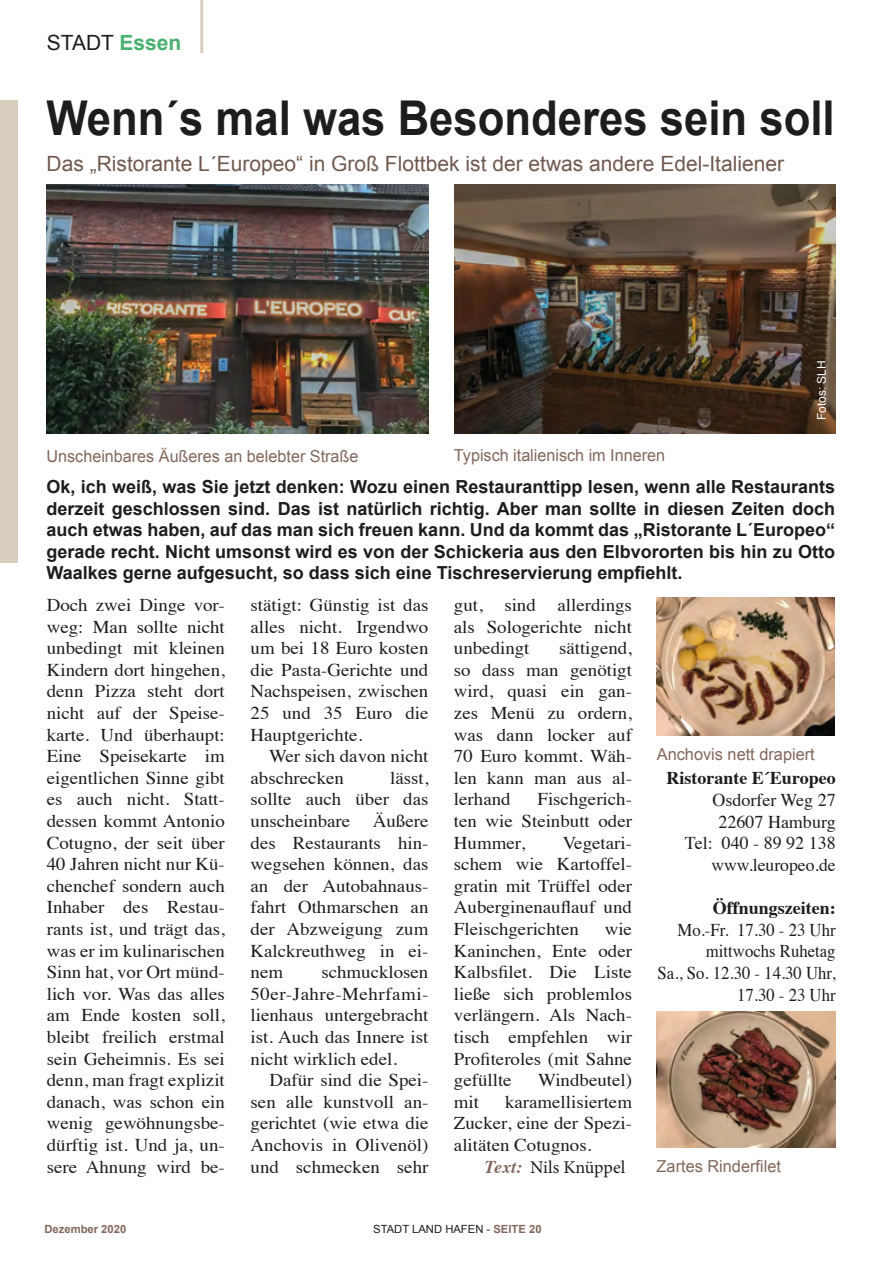
<style>
.page{position:relative;width:893px;height:1263px;background:#fff}
.page>*{position:absolute;margin:0;border:0;box-sizing:border-box;transform-origin:0 0}
.t1{font:700 48px "Arial";color:#1d1d1b;scale:.91 1}
.t2{font:21px "Arial";color:#70594f}
.t3{font:21px "Arial";color:#1d1d1b}
.t4{font:18px/21.6px "Times";color:#1d1d1b;text-align:justify;scale:1.05 1}
.t5{font:700 18px/21.6px "Arial";color:#1d1d1b;text-align:justify}
.t6{font:18px/21.6px "Times";color:#1d1d1b;text-align:right;scale:.93 1}
.t7{font:18px/21.6px "Times";color:#1d1d1b;text-align:right}
.t8{font:700 18px "Times";color:#1d1d1b}
.t9{font:18px "Minion Pro";letter-spacing:-.005em;color:#1d1d1b}
.t10{font:16.5px "Arial";color:#82675c}
.t11{font:12px "Arial";color:#fff}
.t12{font:11.25px "Arial";color:#1d1d1b}
.t13{font:700 11.25px "Arial";color:#82675c}
.s1{font-weight:700;color:#49b170}
.s2{font-family:"Times";font-weight:700;font-style:italic;color:#82675c}
.s3{font-weight:700;color:#82675c}
</style>
<div class="page">
<hr style="left:200px;top:0;width:3px;height:53px;background:#d9cebd">
<img style="left:47px;top:184px;width:381px;height:249px">
<img style="left:454px;top:184px;width:382px;height:249px">
<img style="left:657px;top:597px;width:178px;height:139px">
<img style="left:657px;top:1012px;width:178px;height:135px">
<div style="left:0;top:100px;width:17px;height:463px;background:#d9cebd"></div>
<p class="t3" style="left:47px;top:29px;width:136px">STADT <span class="s1">Essen</span></p>
<h1 class="t1" style="left:47px;top:86px;width:868px">Wenn´s mal was Besonderes sein soll</h1>
<p class="t2" style="left:47px;top:150px;width:739px">Das „Ristorante L´Europeo“ in Groß Flottbek ist der etwas andere Edel-Italiener</p>
<p class="t10" style="left:47px;top:445px;width:313px">Unscheinbares Äußeres an belebter Straße</p>
<p class="t10" style="left:454px;top:444px;width:213px">Typisch italienisch im Inneren</p>
<p class="t11" style="left:814px;top:420px;width:62px;rotate:-90deg">Fotos: SLH</p>
<p class="t5" style="left:46px;top:476px;width:790px">Ok, ich weiß, was Sie jetzt denken: Wozu einen Restauranttipp lesen, wenn alle Restaurants derzeit geschlossen sind. Das ist natürlich richtig. Aber man sollte in diesen Zeiten doch auch etwas haben, auf das man sich freuen kann. Und da kommt das „Ristorante L´Europeo“ gerade recht. Nicht umsonst wird es von der Schickeria aus den Elbvororten bis hin zu Otto Waalkes gerne aufgesucht, so dass sich eine Tischreservierung empfiehlt.</p>
<p class="t4" style="left:47px;top:593px;width:171px">Doch zwei Dinge vor&shy;weg: Man sollte nicht unbedingt mit kleinen Kindern dort hingehen, denn Pizza steht dort nicht auf der Speise&shy;karte. Und überhaupt:<br>Eine Speisekarte im eigentlichen Sinne gibt es auch nicht. Statt&shy;dessen kommt Antonio Cotugno, der seit über 40 Jahren nicht nur Kü&shy;chenchef sondern auch Inhaber des Restau&shy;rants ist, und trägt das, was er im kulinarischen Sinn hat, vor Ort münd&shy;lich vor. Was das alles am Ende kosten soll, bleibt freilich erstmal sein Geheimnis. Es sei denn, man fragt explizit danach, was schon ein wenig gewöhnungsbe&shy;dürftig ist. Und ja, un&shy;sere Ahnung wird be-</p>
<p class="t4" style="left:251px;top:593px;width:171px">stätigt: Günstig ist das alles nicht. Irgendwo um bei 18 Euro kosten die Pasta-Gerichte und Nachspeisen, zwischen 25 und 35 Euro die Hauptgerichte.</p>
<p class="t4" style="left:251px;top:744px;width:171px;text-indent:19px">Wer sich davon nicht abschrecken</p>
<p class="t4" style="left:251px;top:765px;width:171px;text-indent:140px">lässt, sollte auch über das unscheinbare Äußere des Restaurants hin&shy;wegsehen können, das an der Autobahnaus&shy;fahrt Othmarschen an der Abzweigung zum Kalckreuthweg in ei&shy;nem</p>
<p class="t4" style="left:251px;top:960px;width:171px;text-indent:71px">schmucklosen 50er-Jahre-Mehrfami&shy;lienhaus untergebracht ist. Auch das Innere ist nicht wirklich edel.</p>
<p class="t4" style="left:251px;top:1068px;width:171px;text-indent:19px">Dafür sind die Spei&shy;sen alle kunstvoll an&shy;gerichtet (wie etwa die Anchovis in Olivenöl) und schmecken sehr</p>
<p class="t4" style="left:454px;top:593px;width:171px">gut, sind allerdings als Sologerichte nicht unbedingt</p>
<p class="t4" style="left:454px;top:636px;width:171px;text-indent:105px">sättigend, so dass man genötigt wird, quasi ein gan&shy;zes Menü zu ordern, was dann locker auf 70 Euro kommt. Wäh&shy;len kann man aus al&shy;lerhand</p>
<p class="t4" style="left:454px;top:787px;width:171px;text-indent:84px">Fischgerich&shy;ten wie Steinbutt oder Hummer,</p>
<p class="t4" style="left:454px;top:830px;width:171px;text-indent:109px">Vegetari&shy;schem wie Kartoffel&shy;gratin mit Trüffel oder Auberginenauflauf und Fleischgerichten</p>
<p class="t4" style="left:454px;top:917px;width:171px;text-indent:151px">wie Kaninchen, Ente oder Kalbsfilet. Die Liste ließe sich problemlos verlängern. Als Nach&shy;tisch empfehlen wir Profiteroles (mit Sahne gefüllte</p>
<p class="t4" style="left:538px;top:1068px;width:91px">Windbeutel)</p>
<p class="t4" style="left:454px;top:1089px;width:171px;text-indent:51px">karamellisiertem Zucker, eine der Spezi&shy;alitäten Cotugnos.</p>
<p class="t9" style="left:485px;top:1155px;width:142px"><span class="s2">Text:</span> Nils Knüppel</p>
<p class="t4" style="left:454px;top:1089px;width:26px">mit</p>
<p class="t13" style="left:44px;top:1221px;width:83px">Dezember 2020</p>
<p class="t12" style="left:373px;top:1221px;width:170px">STADT LAND HAFEN - <span class="s3">SEITE 20</span></p>
<p class="t10" style="left:657px;top:743px;width:159px">Anchovis nett drapiert</p>
<p class="t8" style="left:666px;top:761px;width:171px">Ristorante E´Europeo</p>
<p class="t7" style="left:685px;top:788px;width:152px">Osdorfer Weg 27<br>22607 Hamburg<br>Tel: 040 - 89 92 138 www.leuropeo.de</p>
<p class="t8" style="left:713px;top:891px;width:124px">Öffnungszeiten:</p>
<p class="t6" style="left:658px;top:917px;width:193px">Mo.-Fr. 17.30 - 23 Uhr mittwochs Ruhetag<br>Sa., So. 12.30 - 14.30 Uhr,<br>17.30 - 23 Uhr</p>
<p class="t10" style="left:657px;top:1155px;width:126px">Zartes Rinderfilet</p>
</div>
